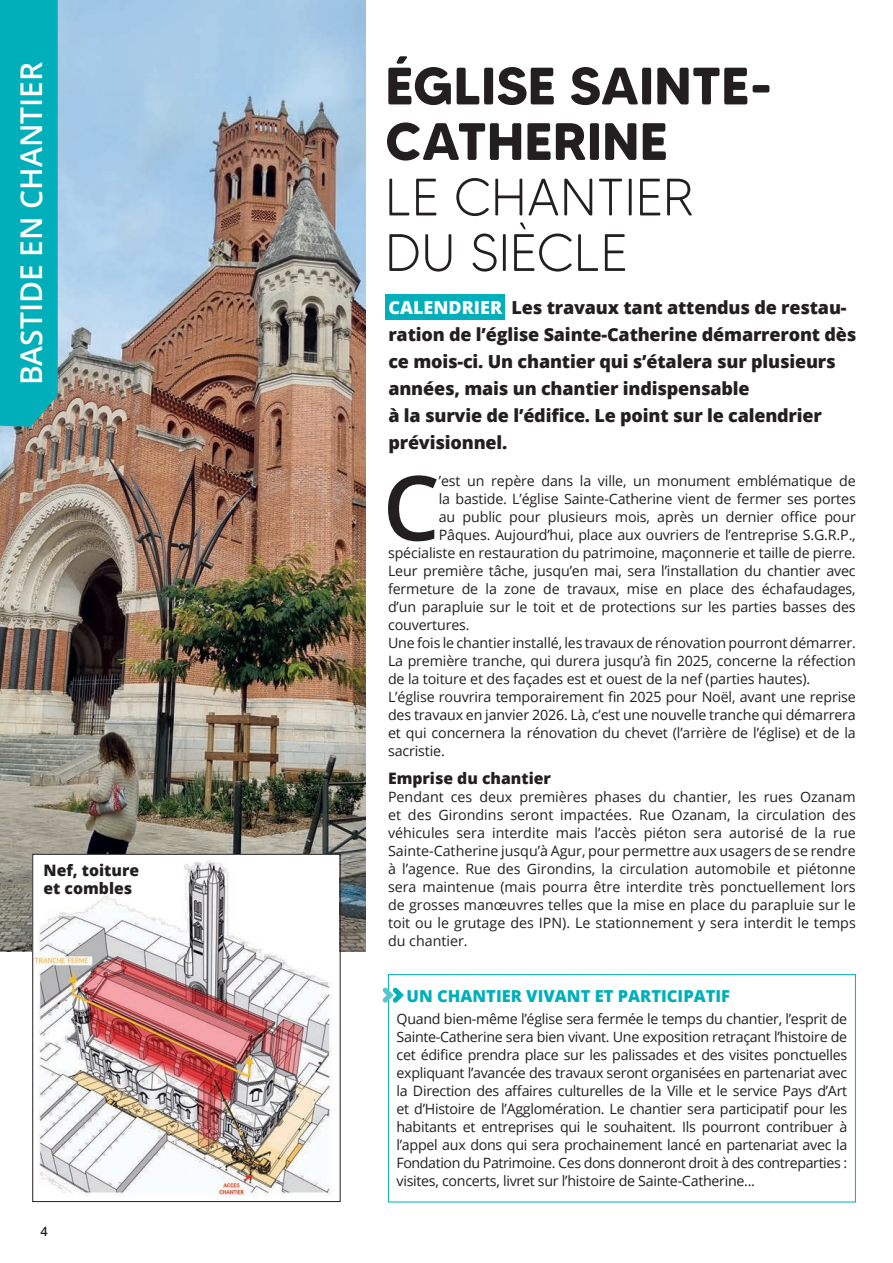
<style>
.page{position:relative;width:893px;height:1263px;background:#fff}
.page>*{position:absolute;margin:0;border:0;box-sizing:border-box;transform-origin:0 0}
.t1{font:600 89.85px "Open Sans";color:#231f20}
.t2{font:700 52.5px/55.5px "MADE Tommy Soft";color:#231f20}
.t3{font:300 52.5px/55.5px "MADE Tommy Soft";color:#231f20}
.t4{font:600 30px "Open Sans";color:#fff}
.t5{font:800 18px/27px "Open Sans";letter-spacing:-.01em;color:#231f20}
.t6{font:800 16.5px "Open Sans";color:#00afb9}
.t7{font:800 15.75px/18px "Open Sans";color:#231f20}
.t8{font:14.25px/18px "Open Sans";letter-spacing:-.01em;color:#231f20;text-align:justify}
.t9{font:600 12.75px "Open Sans";color:#231f20}
.s1{color:#fff}
</style>
<div class="page">
<img style="left:0;top:0;width:366px;height:951px">
<div style="left:386px;top:294px;width:119px;height:26px;background:#00afb9"></div>
<div style="left:0;top:0;width:58px;height:427px;background:#00afb9"></div>
<img style="left:35px;top:856px;width:303px;height:340px">
<div style="left:33px;top:854px;width:307px;height:348px;border:1px solid #231f20"></div>
<div style="left:388px;top:974px;width:468px;height:228px;border:1px solid #00afb9"></div>
<svg style="left:382px;top:988px;width:22px;height:15px"></svg>
<h3 class="t4" style="left:11px;top:385px;width:325px;rotate:-90deg">BASTIDE EN CHANTIER</h3>
<p class="t7" style="left:44px;top:861px;width:97px">Nef, toiture et combles</p>
<p class="t9" style="left:40px;top:1223px;width:9px">4</p>
<h2 class="t2" style="left:385px;top:58px;width:389px">ÉGLISE SAINTE-<br>CATHERINE</h2>
<h2 class="t3" style="left:385px;top:169px;width:310px">LE CHANTIER<br>DU SIÈCLE</h2>
<p class="t5" style="left:388px;top:293px;width:470px"><span class="s1">CALENDRIER</span> Les travaux tant attendus de restau&shy;ration de l’église Sainte-Catherine démarreront dès ce mois-ci. Un chantier qui s’étalera sur plusieurs années, mais un chantier indispensable<br>à la survie de l’édifice. Le point sur le calendrier prévisionnel.</p>
<h1 class="t1" style="left:383px;top:446px;width:58px">C</h1>
<p class="t8" style="left:439px;top:472px;width:418px">’est un repère dans la ville, un monument emblématique de</p>
<p class="t8" style="left:439px;top:490px;width:418px">la bastide. L’église Sainte-Catherine vient de fermer ses portes</p>
<p class="t8" style="left:439px;top:508px;width:418px">au public pour plusieurs mois, après un dernier office pour</p>
<p class="t8" style="left:439px;top:526px;width:418px">Pâques. Aujourd’hui, place aux ouvriers de l’entreprise S.G.R.P.,</p>
<p class="t8" style="left:388px;top:544px;width:469px">spécialiste en restauration du patrimoine, maçonnerie et taille de pierre.</p>
<p class="t8" style="left:388px;top:562px;width:469px">Leur première tâche, jusqu’en mai, sera l’installation du chantier avec</p>
<p class="t8" style="left:388px;top:580px;width:469px">fermeture de la zone de travaux, mise en place des échafaudages,</p>
<p class="t8" style="left:388px;top:598px;width:469px">d’un parapluie sur le toit et de protections sur les parties basses des</p>
<p class="t8" style="left:388px;top:616px;width:83px">couvertures.</p>
<p class="t8" style="left:388px;top:634px;width:469px">Une fois le chantier installé, les travaux de rénovation pourront démarrer.</p>
<p class="t8" style="left:388px;top:652px;width:469px">La première tranche, qui durera jusqu’à fin 2025, concerne la réfection</p>
<p class="t8" style="left:388px;top:670px;width:424px">de la toiture et des façades est et ouest de la nef (parties hautes).</p>
<p class="t8" style="left:388px;top:688px;width:469px">L’église rouvrira temporairement fin 2025 pour Noël, avant une reprise</p>
<p class="t8" style="left:388px;top:706px;width:469px">des travaux en janvier 2026. Là, c’est une nouvelle tranche qui démarrera</p>
<p class="t8" style="left:388px;top:724px;width:469px">et qui concernera la rénovation du chevet (l’arrière de l’église) et de la</p>
<p class="t8" style="left:388px;top:742px;width:58px">sacristie.</p>
<p class="t7" style="left:388px;top:768px;width:164px">Emprise du chantier</p>
<p class="t8" style="left:388px;top:787px;width:469px">Pendant ces deux premières phases du chantier, les rues Ozanam et des Girondins seront impactées. Rue Ozanam, la circulation des véhicules sera interdite mais l’accès piéton sera autorisé de la rue Sainte-Catherine jusqu’à Agur, pour permettre aux usagers de se rendre à l’agence. Rue des Girondins, la circulation automobile et piétonne sera maintenue (mais pourra être interdite très ponctuellement lors de grosses manœuvres telles que la mise en place du parapluie sur le toit ou le grutage des IPN). Le stationnement y sera interdit le temps du chantier.</p>
<p class="t6" style="left:407px;top:983px;width:325px">UN CHANTIER VIVANT ET PARTICIPATIF</p>
<p class="t8" style="left:396px;top:1009px;width:452px">Quand bien-même l’église sera fermée le temps du chantier, l’esprit de Sainte-Catherine sera bien vivant. Une exposition retraçant l’histoire de cet édifice prendra place sur les palissades et des visites ponctuelles expliquant l’avancée des travaux seront organisées en partenariat avec la Direction des affaires culturelles de la Ville et le service Pays d’Art et d’Histoire de l’Agglomération. Le chantier sera participatif pour les habitants et entreprises qui le souhaitent. Ils pourront contribuer à l’appel aux dons qui sera prochainement lancé en partenariat avec la Fondation du Patrimoine. Ces dons donneront droit à des contreparties : visites, concerts, livret sur l’histoire de Sainte-Catherine...</p>
</div>
